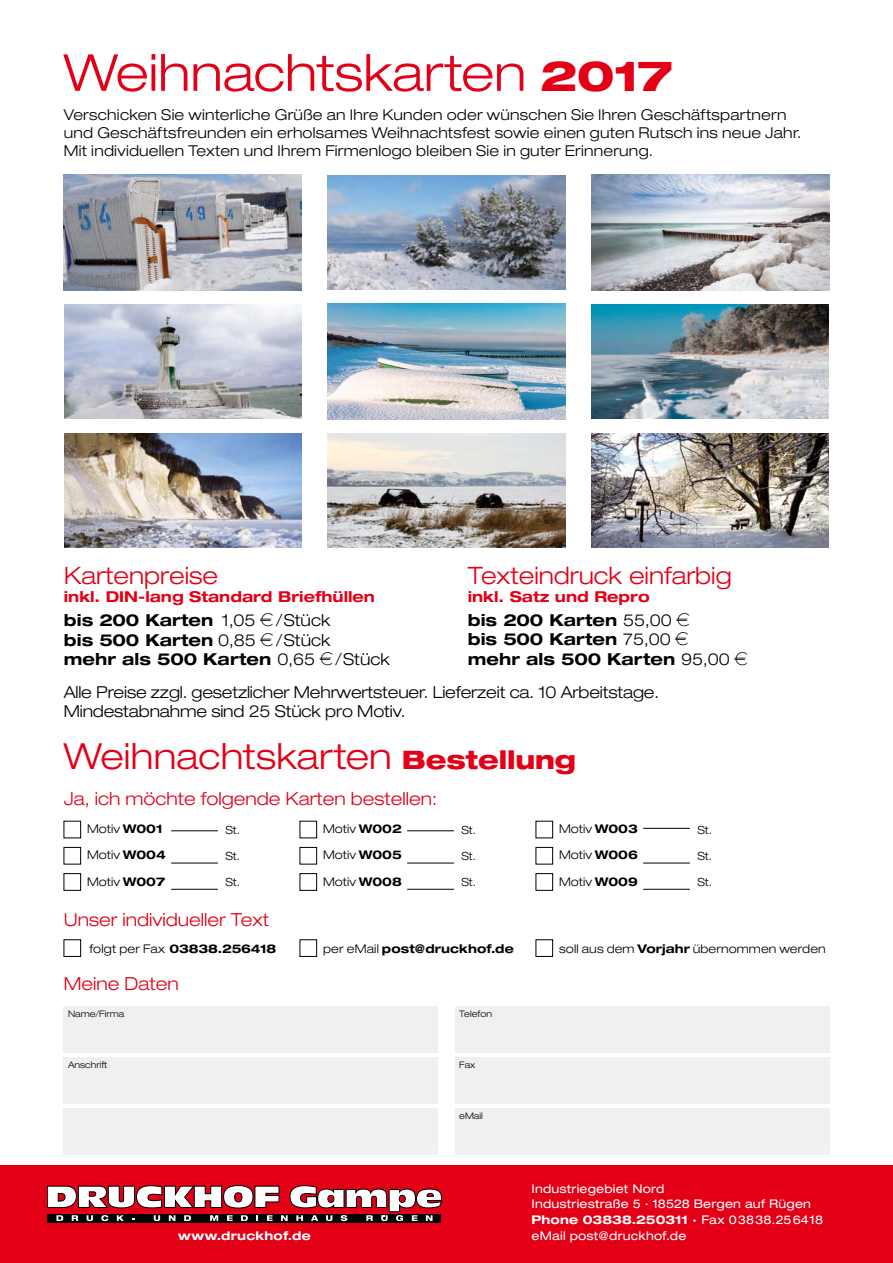
<style>
.page{position:relative;width:893px;height:1263px;background:#fff}
.page>*{position:absolute;margin:0;border:0;box-sizing:border-box;transform-origin:0 0}
.t1{font:300 expanded 51px "Helvetica Neue";color:#e30017}
.t2{font:300 expanded 36px "Helvetica Neue";letter-spacing:.005em;color:#e30017}
.t3{font:300 expanded 24px "Helvetica Neue";color:#e30017}
.t4{font:300 expanded 18px "Helvetica Neue";color:#e30017}
.t5{font:700 expanded 16.5px/19.8px "Helvetica Neue";letter-spacing:.005em;color:#000}
.t6{font:300 expanded 16.5px/19.8px "Helvetica Neue";letter-spacing:-.01em;color:#000}
.t7{font:300 expanded 15px/18px "Helvetica Neue";letter-spacing:.015em;color:#000}
.t8{font:700 expanded 15px "Helvetica Neue";color:#e30017}
.t9{font:300 expanded 12px "Helvetica Neue";color:#000}
.t10{font:expanded 12px/15.8px "Helvetica Neue";letter-spacing:.02em;color:#fff}
.t11{font:700 expanded 12px "Helvetica Neue";letter-spacing:.005em;color:#000}
.t12{font:700 expanded 12px "Helvetica Neue";letter-spacing:-.015em;color:#000}
.t13{font:700 expanded 12px "Helvetica Neue";letter-spacing:.02em;color:#fff}
.t14{font:300 expanded 11.25px "Helvetica Neue";color:#000}
.t15{font:300 expanded 9px "Helvetica Neue";color:#000}
.s1{font-weight:800;font-size:42px}
.s2{font-weight:300}
.s3{font-family:"Eurofont";font-weight:400;font-stretch:normal}
.s4{font-weight:800;font-size:25.5px}
.s5{font-weight:700}
</style>
<div class="page">
<div style="left:64px;top:1006px;width:374px;height:46px;background:#f0f0f0"></div>
<div style="left:455px;top:1006px;width:374px;height:46px;background:#f0f0f0"></div>
<div style="left:64px;top:1057px;width:374px;height:46px;background:#f0f0f0"></div>
<div style="left:455px;top:1057px;width:374px;height:46px;background:#f0f0f0"></div>
<div style="left:64px;top:1108px;width:374px;height:46px;background:#f0f0f0"></div>
<div style="left:455px;top:1108px;width:374px;height:46px;background:#f0f0f0"></div>
<div style="left:0;top:1144px;width:893px;height:119px;background:linear-gradient(to right,#f9f9f9,#f9f9f9)"></div>
<div style="left:0;top:1165px;width:893px;height:98px;background:#e30017"></div>
<div style="left:48px;top:1214px;width:393px;height:8px;background:#000"></div>
<svg style="left:47px;top:1185px;width:395px;height:36px"></svg>
<hr style="left:171px;top:830px;width:47px;height:1px;background:#000">
<hr style="left:407px;top:830px;width:47px;height:1px;background:#000">
<hr style="left:643px;top:828px;width:47px;height:1px;background:#000">
<div style="left:64px;top:821px;width:17px;height:17px;border:1px solid #000"></div>
<div style="left:300px;top:821px;width:17px;height:17px;border:1px solid #000"></div>
<div style="left:536px;top:821px;width:17px;height:17px;border:1px solid #000"></div>
<div style="left:64px;top:847px;width:17px;height:17px;border:1px solid #000"></div>
<div style="left:300px;top:847px;width:17px;height:17px;border:1px solid #000"></div>
<div style="left:536px;top:847px;width:17px;height:17px;border:1px solid #000"></div>
<hr style="left:171px;top:863px;width:47px;height:1px;background:#000">
<hr style="left:407px;top:863px;width:47px;height:1px;background:#000">
<hr style="left:643px;top:863px;width:47px;height:1px;background:#000">
<div style="left:64px;top:873px;width:17px;height:17px;border:1px solid #000"></div>
<div style="left:300px;top:873px;width:17px;height:17px;border:1px solid #000"></div>
<div style="left:536px;top:873px;width:17px;height:17px;border:1px solid #000"></div>
<hr style="left:171px;top:889px;width:47px;height:1px;background:#000">
<hr style="left:407px;top:889px;width:47px;height:1px;background:#000">
<hr style="left:643px;top:889px;width:47px;height:1px;background:#000">
<img style="left:64px;top:175px;width:237px;height:116px">
<img style="left:328px;top:175px;width:237px;height:115px">
<img style="left:591px;top:175px;width:238px;height:116px">
<img style="left:64px;top:304px;width:237px;height:115px">
<img style="left:327px;top:304px;width:238px;height:115px">
<img style="left:592px;top:304px;width:237px;height:115px">
<img style="left:64px;top:433px;width:237px;height:114px">
<img style="left:328px;top:433px;width:237px;height:114px">
<img style="left:592px;top:433px;width:237px;height:114px">
<h1 class="t1" style="left:64px;top:42px;width:610px">Weihnachtskarten <span class="s1">2017</span></h1>
<p class="t7" style="left:64px;top:106px;width:739px">Verschicken Sie winterliche Grüße an Ihre Kunden oder wünschen Sie Ihren Geschäftspartnern und Geschäftsfreunden ein erholsames Weihnachtsfest sowie einen guten Rutsch ins neue Jahr.<br>Mit individuellen Texten und Ihrem Firmenlogo bleiben Sie in guter Erinnerung.</p>
<h3 class="t3" style="left:468px;top:561px;width:265px">Texteindruck einfarbig</h3>
<p class="t8" style="left:468px;top:587px;width:183px">inkl. Satz und Repro</p>
<p class="t5" style="left:468px;top:609px;width:282px">bis 200 Karten <span class="s2">55,00</span> <span class="s3">A<br></span>bis 500 Karten <span class="s2">75,00</span> <span class="s3">A<br></span>mehr als 500 Karten <span class="s2">95,00</span> <span class="s3">A</span></p>
<p class="t6" style="left:64px;top:682px;width:597px">Alle Preise zzgl. gesetzlicher Mehrwertsteuer. Lieferzeit ca. 10 Arbeitstage.<br>Mindestabnahme sind 25 Stück pro Motiv.</p>
<h3 class="t3" style="left:64px;top:561px;width:156px">Kartenpreise</h3>
<p class="t8" style="left:64px;top:587px;width:313px">inkl. DIN-lang Standard Briefhüllen</p>
<p class="t5" style="left:64px;top:609px;width:328px">bis 200 Karten <span class="s2">1,05</span> <span class="s3">A</span><span class="s2">/Stück<br></span>bis 500 Karten <span class="s2">0,85</span> <span class="s3">A</span><span class="s2">/Stück<br></span>mehr als 500 Karten <span class="s2">0,65</span> <span class="s3">A</span><span class="s2">/Stück</span></p>
<h2 class="t2" style="left:64px;top:735px;width:514px">Weihnachtskarten <span class="s4">Bestellung</span></h2>
<p class="t4" style="left:64px;top:788px;width:375px">Ja, ich möchte folgende Karten bestellen:</p>
<p class="t9" style="left:87px;top:822px;width:77px">Motiv <span class="s5">W001</span></p>
<p class="t14" style="left:225px;top:823px;width:16px">St.</p>
<p class="t9" style="left:323px;top:822px;width:80px">Motiv <span class="s5">W002</span></p>
<p class="t14" style="left:461px;top:823px;width:16px">St.</p>
<p class="t9" style="left:559px;top:822px;width:80px">Motiv <span class="s5">W003</span></p>
<p class="t14" style="left:697px;top:823px;width:16px">St.</p>
<p class="t9" style="left:87px;top:848px;width:80px">Motiv <span class="s5">W004</span></p>
<p class="t14" style="left:225px;top:849px;width:16px">St.</p>
<p class="t9" style="left:323px;top:848px;width:80px">Motiv <span class="s5">W005</span></p>
<p class="t14" style="left:461px;top:849px;width:16px">St.</p>
<p class="t9" style="left:559px;top:848px;width:80px">Motiv <span class="s5">W006</span></p>
<p class="t14" style="left:697px;top:849px;width:16px">St.</p>
<p class="t9" style="left:87px;top:874px;width:80px">Motiv <span class="s5">W007</span></p>
<p class="t14" style="left:225px;top:875px;width:16px">St.</p>
<p class="t9" style="left:323px;top:874px;width:80px">Motiv <span class="s5">W008</span></p>
<p class="t14" style="left:461px;top:875px;width:16px">St.</p>
<p class="t9" style="left:559px;top:874px;width:80px">Motiv <span class="s5">W009</span></p>
<p class="t14" style="left:697px;top:875px;width:16px">St.</p>
<p class="t4" style="left:64px;top:909px;width:207px">Unser individueller Text</p>
<p class="t12" style="left:90px;top:941px;width:188px"><span class="s2">folgt per Fax</span> 03838.256418</p>
<p class="t11" style="left:323px;top:941px;width:192px"><span class="s2">per eMail</span> post@druckhof.de</p>
<p class="t9" style="left:559px;top:942px;width:268px">soll aus dem <span class="s5">Vorjahr</span> übernommen werden</p>
<p class="t4" style="left:64px;top:973px;width:116px">Meine Daten</p>
<p class="t15" style="left:68px;top:1008px;width:58px">Name/Firma</p>
<p class="t15" style="left:459px;top:1008px;width:34px">Telefon</p>
<p class="t15" style="left:68px;top:1059px;width:41px">Anschrift</p>
<p class="t15" style="left:459px;top:1059px;width:18px">Fax</p>
<p class="t15" style="left:459px;top:1110px;width:25px">eMail</p>
<p class="t10" style="left:531px;top:1180px;width:293px">Industriegebiet Nord<br>Industriestraße 5 · 18528 Bergen auf Rügen<br><span class="s5">Phone 03838.250311 ·</span> Fax 03838.256418</p>
<p class="t13" style="left:178px;top:1228px;width:134px">www.druckhof.de</p>
<p class="t10" style="left:531px;top:1227px;width:156px">eMail post@druckhof.de</p>
</div>
